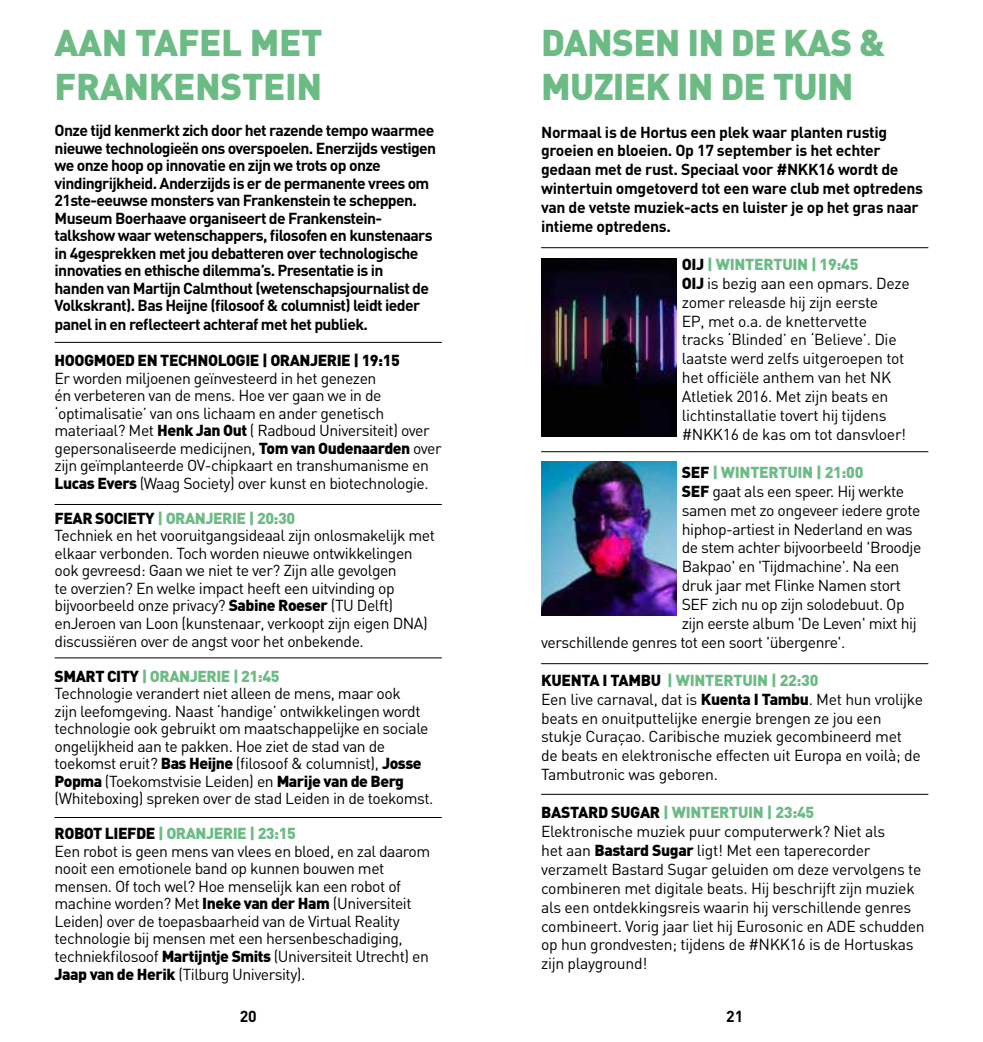
<style>
.page{position:relative;width:983px;height:1042px;background:#fff}
.page>*{position:absolute;margin:0;border:0;box-sizing:border-box;transform-origin:0 0}
.t1{font:900 36.75px/44.1px "DIN";letter-spacing:-.02em;color:#6cbb85}
.t2{font:15.75px/18.9px "DIN";letter-spacing:-.03em;color:#000}
.t3{font:700 15.75px/17.7px "DIN";letter-spacing:-.04em;color:#000}
.t4{font:700 15.75px/18.9px "DIN";letter-spacing:-.02em;color:#000}
.t5{font:900 15.75px "DIN";letter-spacing:-.03em;color:#000}
.t6{font:900 15.75px "DIN";letter-spacing:-.02em;color:#6cbb85}
.s1{font-weight:900}
.s2{font-weight:900;color:#6cbb85}
.s3{color:#000}
</style>
<div class="page">
<hr style="left:541px;top:247px;width:387px;height:1px;background:#000">
<hr style="left:541px;top:451px;width:387px;height:1px;background:#000">
<hr style="left:541px;top:663px;width:387px;height:1px;background:#000">
<hr style="left:541px;top:794px;width:387px;height:1px;background:#000">
<hr style="left:55px;top:657px;width:386px;height:1px;background:#000">
<hr style="left:55px;top:817px;width:386px;height:1px;background:#000">
<hr style="left:55px;top:504px;width:386px;height:1px;background:#000">
<hr style="left:55px;top:342px;width:386px;height:1px;background:#000">
<img style="left:541px;top:462px;width:135px;height:153px">
<img style="left:541px;top:258px;width:135px;height:179px">
<h1 class="t1" style="left:55px;top:18px;width:269px">AAN TAFEL MET<br>FRANKENSTEIN</h1>
<p class="t3" style="left:55px;top:121px;width:383px">Onze tijd kenmerkt zich door het razende tempo waarmee nieuwe technologieën ons overspoelen. Enerzijds vestigen we onze hoop op innovatie en zijn we trots op onze vindingrijkheid. Anderzijds is er de permanente vrees om 21ste-eeuwse monsters van Frankenstein te scheppen.<br>Museum Boerhaave organiseert de Frankenstein&shy;talkshow waar wetenschappers, filosofen en kunstenaars in 4gesprekken met jou debatteren over technologische innovaties en ethische dilemma’s. Presentatie is in handen van Martijn Calmthout (wetenschapsjournalist de Volkskrant). Bas Heijne (filosoof &amp; columnist) leidt ieder panel in en reflecteert achteraf met het publiek.</p>
<p class="t5" style="left:55px;top:350px;width:346px">HOOGMOED EN TECHNOLOGIE | ORANJERIE | 19:15</p>
<p class="t2" style="left:55px;top:369px;width:388px;line-height:17.5px">Er worden miljoenen geïnvesteerd in het genezen<br>én verbeteren van de mens. Hoe ver gaan we in de ‘optimalisatie’ van ons lichaam en ander genetisch materiaal? Met <span class="s1">Henk Jan Out</span> ( Radboud Universiteit) over gepersonaliseerde medicijnen, <span class="s1">Tom van Oudenaarden</span> over zijn geïmplanteerde OV-chipkaart en transhumanisme en <span class="s1">Lucas Evers</span> (Waag Society) over kunst en biotechnologie.</p>
<p class="t2" style="left:55px;top:509px;width:382px;line-height:17.5px"><span class="s1">FEAR SOCIETY</span> <span class="s2">| ORANJERIE | 20:30<br></span>Techniek en het vooruitgangsideaal zijn onlosmakelijk met elkaar verbonden. Toch worden nieuwe ontwikkelingen ook gevreesd: Gaan we niet te ver? Zijn alle gevolgen<br>te overzien? En welke impact heeft een uitvinding op bijvoorbeeld onze privacy? <span class="s1">Sabine Roeser</span> (TU Delft) enJeroen van Loon (kunstenaar, verkoopt zijn eigen DNA) discussiëren over de angst voor het onbekende.</p>
<p class="t2" style="left:55px;top:667px;width:380px;line-height:17.5px"><span class="s1">SMART CITY</span> <span class="s2">| ORANJERIE | 21:45<br></span>Technologie verandert niet alleen de mens, maar ook<br>zijn leefomgeving. Naast ‘handige’ ontwikkelingen wordt technologie ook gebruikt om maatschappelijke en sociale ongelijkheid aan te pakken. Hoe ziet de stad van de toekomst eruit? <span class="s1">Bas Heijne</span> (filosoof &amp; columnist), <span class="s1">Josse Popma</span> (Toekomstvisie Leiden) en <span class="s1">Marije van de Berg </span>(Whiteboxing) spreken over de stad Leiden in de toekomst.</p>
<p class="t2" style="left:55px;top:824px;width:377px;line-height:17.7px"><span class="s1">ROBOT LIEFDE</span> <span class="s2">| ORANJERIE | 23:15<br></span>Een robot is geen mens van vlees en bloed, en zal daarom nooit een emotionele band op kunnen bouwen met mensen. Of toch wel? Hoe menselijk kan een robot of machine worden? Met <span class="s1">Ineke van der Ham</span> (Universiteit Leiden) over de toepasbaarheid van de Virtual Reality technologie bij mensen met een hersenbeschadiging, techniekfilosoof <span class="s1">Martijntje Smits</span> (Universiteit Utrecht) en <span class="s1">Jaap van de Herik</span> (Tilburg University).</p>
<h1 class="t1" style="left:541px;top:18px;width:345px">DANSEN IN DE KAS &amp;<br>MUZIEK IN DE TUIN</h1>
<p class="t4" style="left:541px;top:122px;width:383px">Normaal is de Hortus een plek waar planten rustig groeien en bloeien. Op 17 september is het echter gedaan met de rust. Speciaal voor #NKK16 wordt de wintertuin omgetoverd tot een ware club met optredens van de vetste muziek-acts en luister je op het gras naar intieme optredens.</p>
<p class="t2" style="left:681px;top:254px;width:229px"><span class="s1">OIJ</span> <span class="s2">| WINTERTUIN | 19:45<br></span><span class="s1">OIJ</span> is bezig aan een opmars. Deze zomer releasde hij zijn eerste<br>EP, met o.a. de knettervette tracks ‘Blinded’ en ‘Believe’. Die laatste werd zelfs uitgeroepen tot het officiële anthem van het NK<br>Atletiek 2016. Met zijn beats en lichtinstallatie tovert hij tijdens #NKK16 de kas om tot dansvloer!</p>
<p class="t6" style="left:681px;top:461px;width:183px"><span class="s3">SEF</span> | WINTERTUIN | 21:00</p>
<p class="t2" style="left:681px;top:481px;width:224px"><span class="s1">SEF</span> gaat als een speer. Hij werkte</p>
<p class="t2" style="left:681px;top:500px;width:240px">samen met zo ongeveer iedere grote</p>
<p class="t2" style="left:681px;top:519px;width:232px">hiphop-artiest in Nederland en was</p>
<p class="t2" style="left:681px;top:538px;width:241px">de stem achter bijvoorbeeld 'Broodje</p>
<p class="t2" style="left:681px;top:557px;width:219px">Bakpao' en 'Tijdmachine'. Na een</p>
<p class="t2" style="left:681px;top:576px;width:221px">druk jaar met Flinke Namen stort</p>
<p class="t2" style="left:681px;top:595px;width:224px">SEF zich nu op zijn solodebuut. Op</p>
<p class="t2" style="left:681px;top:613px;width:236px">zijn eerste album 'De Leven' mixt hij</p>
<p class="t2" style="left:541px;top:632px;width:305px">verschillende genres tot een soort 'übergenre'.</p>
<p class="t2" style="left:541px;top:670px;width:383px"><span class="s1">KUENTA I TAMBU</span> <span class="s2">| WINTERTUIN | 22:30<br></span>Een live carnaval, dat is <span class="s1">Kuenta I Tambu</span>. Met hun vrolijke beats en onuitputtelijke energie brengen ze jou een stukje Curaçao. Caribische muziek gecombineerd met<br>de beats en elektronische effecten uit Europa en voilà; de Tambutronic was geboren.</p>
<p class="t2" style="left:541px;top:802px;width:385px"><span class="s1">BASTARD SUGAR</span> <span class="s2">| WINTERTUIN | 23:45<br></span>Elektronische muziek puur computerwerk? Niet als<br>het aan <span class="s1">Bastard Sugar</span> ligt! Met een taperecorder verzamelt Bastard Sugar geluiden om deze vervolgens te combineren met digitale beats. Hij beschrijft zijn muziek als een ontdekkingsreis waarin hij verschillende genres combineert. Vorig jaar liet hij Eurosonic en ADE schudden op hun grondvesten; tijdens de #NKK16 is de Hortuskas zijn playground!</p>
<p class="t3" style="left:239px;top:1006px;width:19px">20</p>
<p class="t3" style="left:726px;top:1006px;width:19px">21</p>
</div>
